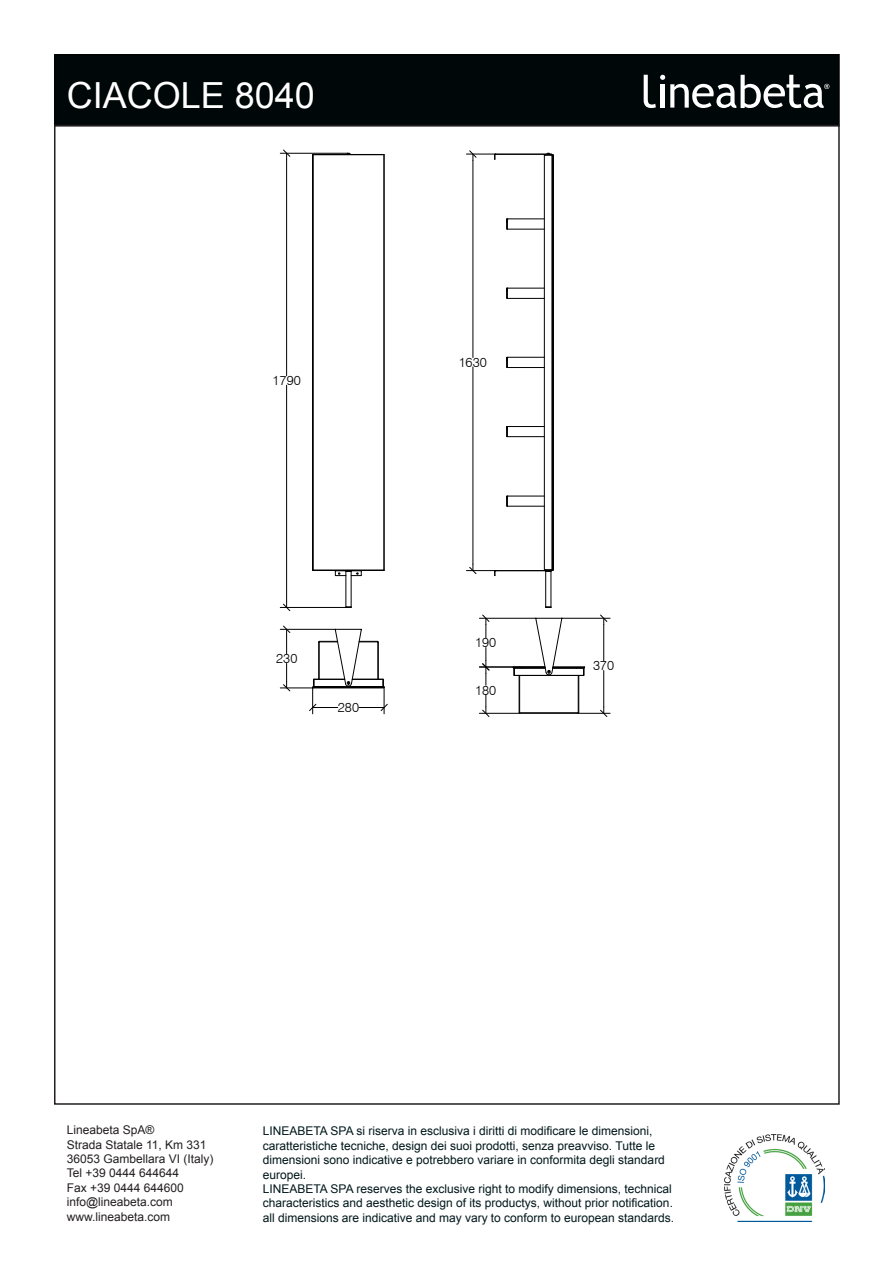
<style>
.page{position:relative;width:893px;height:1263px;background:#fff}
.page>*{position:absolute;margin:0;border:0;box-sizing:border-box;transform-origin:0 0}
.t1{font:36px "Arial";color:#fff}
.t2{font:300 13.2px "Swiss 721 BT";letter-spacing:.005em;color:#000}
.t3{font:12px "Arial";color:#00171b}
.t4{font:12px "Arial";color:#231f20}
</style>
<div class="page">
<img style="left:725px;top:1134px;width:99px;height:87px">
<div style="left:54px;top:54px;width:786px;height:72px;background:#000708"></div>
<svg style="left:644px;top:75px;width:185px;height:33px"></svg>
<div style="left:312px;top:570px;width:72px;height:1px;border:1px solid #000"></div>
<div style="left:312px;top:154px;width:1px;height:417px;border:1px solid #000"></div>
<div style="left:312px;top:154px;width:72px;height:1px;border:1px solid #000"></div>
<hr style="left:384px;top:154px;width:1px;height:416px;background:#000">
<svg style="left:335px;top:570px;width:27px;height:38px"></svg>
<svg style="left:346px;top:152px;width:5px;height:3px"></svg>
<hr style="left:544px;top:155px;width:1px;height:415px;background:#000">
<hr style="left:507px;top:506px;width:37px;height:1px;background:#000">
<hr style="left:507px;top:496px;width:37px;height:1px;background:#000">
<svg style="left:506px;top:496px;width:2px;height:11px"></svg>
<hr style="left:507px;top:436px;width:37px;height:1px;background:#000">
<hr style="left:507px;top:426px;width:37px;height:1px;background:#000">
<svg style="left:506px;top:426px;width:2px;height:11px"></svg>
<hr style="left:507px;top:367px;width:37px;height:1px;background:#000">
<hr style="left:507px;top:357px;width:37px;height:1px;background:#000">
<svg style="left:506px;top:357px;width:2px;height:11px"></svg>
<hr style="left:507px;top:298px;width:37px;height:1px;background:#000">
<hr style="left:507px;top:288px;width:37px;height:1px;background:#000">
<svg style="left:506px;top:288px;width:2px;height:11px"></svg>
<hr style="left:507px;top:229px;width:37px;height:1px;background:#000">
<hr style="left:507px;top:219px;width:37px;height:1px;background:#000">
<svg style="left:506px;top:218px;width:2px;height:12px"></svg>
<hr style="left:552px;top:154px;width:1px;height:416px;background:#000">
<hr style="left:519px;top:675px;width:1px;height:38px;background:#000">
<hr style="left:578px;top:675px;width:1px;height:38px;background:#000">
<hr style="left:520px;top:712px;width:58px;height:1px;background:#000">
<hr style="left:520px;top:713px;width:58px;height:1px;background:#000">
<svg style="left:513px;top:617px;width:72px;height:59px"></svg>
<svg style="left:309px;top:629px;width:79px;height:85px"></svg>
<svg style="left:283px;top:663px;width:7px;height:28px"></svg>
<svg style="left:283px;top:626px;width:7px;height:28px"></svg>
<hr style="left:280px;top:688px;width:33px;height:1px;background:#000">
<hr style="left:280px;top:629px;width:55px;height:1px;background:#000">
<svg style="left:283px;top:150px;width:7px;height:10px"></svg>
<svg style="left:283px;top:601px;width:7px;height:10px"></svg>
<hr style="left:286px;top:160px;width:1px;height:216px;background:#000">
<hr style="left:286px;top:385px;width:1px;height:216px;background:#000">
<hr style="left:280px;top:153px;width:68px;height:1px;background:#000">
<hr style="left:280px;top:607px;width:66px;height:1px;background:#000">
<hr style="left:473px;top:367px;width:1px;height:197px;background:#000">
<hr style="left:473px;top:160px;width:1px;height:197px;background:#000">
<svg style="left:466px;top:564px;width:87px;height:44px"></svg>
<svg style="left:466px;top:150px;width:86px;height:10px"></svg>
<svg style="left:482px;top:695px;width:7px;height:22px"></svg>
<hr style="left:479px;top:713px;width:41px;height:1px;background:#000">
<svg style="left:482px;top:647px;width:7px;height:38px"></svg>
<svg style="left:482px;top:614px;width:7px;height:24px"></svg>
<hr style="left:479px;top:667px;width:34px;height:1px;background:#000">
<hr style="left:479px;top:618px;width:57px;height:1px;background:#000">
<svg style="left:600px;top:707px;width:7px;height:10px"></svg>
<svg style="left:600px;top:614px;width:7px;height:10px"></svg>
<hr style="left:603px;top:670px;width:1px;height:37px;background:#000">
<hr style="left:603px;top:624px;width:1px;height:37px;background:#000">
<hr style="left:578px;top:713px;width:32px;height:1px;background:#000">
<hr style="left:562px;top:618px;width:48px;height:1px;background:#000">
<p class="t1" style="left:67px;top:72px;width:250px">CIACOLE 8040</p>
<p class="t2" style="left:272px;top:372px;width:30px">1790</p>
<p class="t2" style="left:276px;top:650px;width:23px">230</p>
<p class="t2" style="left:338px;top:699px;width:23px">280</p>
<p class="t2" style="left:459px;top:354px;width:30px">1630</p>
<p class="t2" style="left:475px;top:634px;width:23px">190</p>
<p class="t2" style="left:475px;top:682px;width:23px">180</p>
<p class="t2" style="left:593px;top:657px;width:23px">370</p>
<p class="t4" style="left:67px;top:1122px;width:89px">Lineabeta SpA®</p>
<p class="t4" style="left:67px;top:1136px;width:141px">Strada Statale 11, Km 331</p>
<p class="t4" style="left:67px;top:1151px;width:148px">36053 Gambellara VI (Italy)</p>
<p class="t4" style="left:67px;top:1165px;width:114px">Tel +39 0444 644644</p>
<p class="t4" style="left:67px;top:1180px;width:119px">Fax +39 0444 644600</p>
<p class="t4" style="left:67px;top:1194px;width:108px">info@lineabeta.com</p>
<p class="t4" style="left:67px;top:1208px;width:105px">www.lineabeta.com</p>
<p class="t3" style="left:263px;top:1123px;width:391px">LINEABETA SPA si riserva in esclusiva i diritti di modificare le dimensioni,</p>
<p class="t3" style="left:263px;top:1137px;width:394px">caratteristiche tecniche, design dei suoi prodotti, senza preavviso. Tutte le</p>
<p class="t3" style="left:263px;top:1152px;width:404px">dimensioni sono indicative e potrebbero variare in conformita degli standard</p>
<p class="t3" style="left:263px;top:1166px;width:45px">europei.</p>
<p class="t3" style="left:263px;top:1181px;width:411px">LINEABETA SPA reserves the exclusive right to modify dimensions, technical</p>
<p class="t3" style="left:263px;top:1195px;width:412px">characteristics and aesthetic design of its productys, without prior notification.</p>
<p class="t3" style="left:263px;top:1209px;width:413px">all dimensions are indicative and may vary to conform to european standards.</p>
</div>
